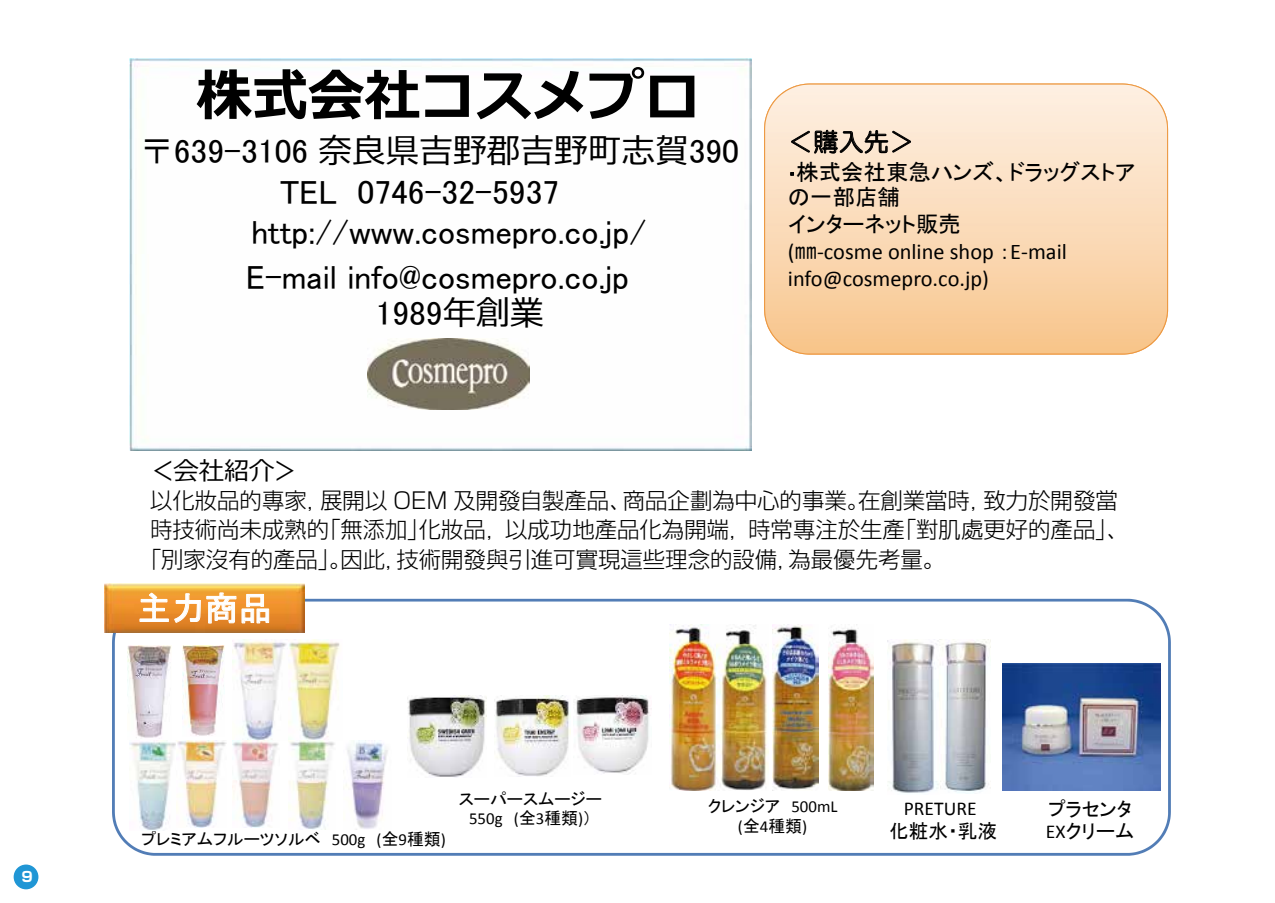
<style>
.page{position:relative;width:1275px;height:903px;background:#fff}
.page>*{position:absolute;margin:0;border:0;box-sizing:border-box;transform-origin:0 0}
.t1{font:700 56px "Meiryo";color:#000}
.t2{font:33.6px/40.4px "MS P Gothic";color:#000}
.t3{font:33.6px "Meiryo";color:#000}
.t4{font:33.6px "MS P Gothic";color:#fff}
.t5{font:25.2px "Meiryo";color:#000}
.t6{font:25.2px "HG Maru Gothic MPRO";color:#000}
.t7{font:300 22.4px "Shin Go Pro";color:#000}
.t8{font:22.4px/26.6px "Calibri";color:#000}
.t9{font:22.4px/26.1px "MS P Gothic";color:#000}
.t10{font:19.6px/22.1px "MS P Gothic";color:#000}
.t11{font:19.6px "Calibri";color:#000}
.t12{font:16.8px "MS P Gothic";color:#000}
.t13{font:16.8px "Calibri";color:#000}
.t14{font:700 14px "Shin Go Pro";color:#fff}
.s1{font-family:"MS P Gothic"}
.s2{font-family:"Meiryo"}
.s3{font-size:16.8px}
.s4{font-family:"Calibri"}
</style>
<div class="page">
<img style="left:130px;top:58px;width:622px;height:392px">
<img style="left:368px;top:338px;width:161px;height:72px">
<svg style="left:764px;top:84px;width:404px;height:270px;background:#fadab7"></svg>
<svg style="left:791px;top:106px;width:120px;height:48px;background:#dbcaba"></svg>
<svg style="left:790px;top:172px;width:4px;height:3px"></svg>
<img style="left:112px;top:599px;width:1059px;height:257px">
<img style="left:105px;top:583px;width:200px;height:49px">
<svg style="left:139px;top:592px;width:130px;height:32px;background:#f0a85a"></svg>
<img style="left:233px;top:640px;width:109px;height:100px">
<img style="left:129px;top:740px;width:48px;height:90px">
<img style="left:177px;top:740px;width:49px;height:88px">
<img style="left:233px;top:740px;width:46px;height:88px">
<img style="left:288px;top:740px;width:48px;height:90px">
<img style="left:344px;top:740px;width:47px;height:90px">
<div style="left:14px;top:864px;width:24px;height:25px;background:#2096d5;border-radius:50%"></div>
<p class="t14" style="left:21px;top:866px;width:13px">9</p>
<h1 class="t1" style="left:196px;top:56px;width:506px">株式会社コスメプロ</h1>
<h2 class="t3" style="left:140px;top:128px;width:600px">〒<span class="s1">639-3106</span> 奈良県吉野郡吉野町志賀<span class="s1">390</span></h2>
<h2 class="t2" style="left:251px;top:171px;width:396px;text-indent:28px">TEL 0746-32-5937 http://www.cosmepro.co.jp/</h2>
<h2 class="t2" style="left:375px;top:259px;width:255px;line-height:35.7px;text-indent:-129px">E-mail info@cosmepro.co.jp<br>1989<span class="s2">年創業</span></h2>
<p class="t6" style="left:788px;top:129px;width:128px">＜購入先＞</p>
<p class="t9" style="left:788px;top:159px;width:349px"><span class="s3">・</span>株式会社東急ハンズ、ドラッグストアの一部店舗<br>インターネット販売</p>
<p class="t8" style="left:788px;top:238px;width:280px">(<span class="s1">㎜</span>-cosme online shop <span class="s1">：</span>E-mail info@cosmepro.co.jp)</p>
<p class="t5" style="left:148px;top:453px;width:153px">＜会社紹介＞</p>
<p class="t7" style="left:150px;top:482px;width:969px">以化妝品的專家，展開以 OEM 及開發自製產品、商品企劃為中心的事業。在創業當時，致力於開發當</p>
<p class="t7" style="left:150px;top:511px;width:980px">時技術尚未成熟的「無添加」化妝品，以成功地產品化為開端，時常專注於生產「對肌處更好的產品」、</p>
<p class="t7" style="left:139px;top:541px;width:808px">「別家沒有的產品」。因此，技術開發與引進可實現這些理念的設備，為最優先考量。</p>
<h2 class="t4" style="left:137px;top:591px;width:136px">主力商品</h2>
<p class="t12" style="left:141px;top:830px;width:306px">プレミアムフルーツソルベ <span class="s4">500g (</span>全<span class="s4">9</span>種類<span class="s4">)</span></p>
<p class="t12" style="left:459px;top:791px;width:145px">スーパースムージー</p>
<p class="t13" style="left:469px;top:807px;width:124px">550g (<span class="s1">全</span>3<span class="s1">種類</span>)<span class="s1">）</span></p>
<p class="t12" style="left:708px;top:797px;width:131px">クレンジア <span class="s4">500mL</span></p>
<p class="t13" style="left:738px;top:815px;width:71px">(<span class="s1">全</span>4<span class="s1">種類</span>)</p>
<p class="t11" style="left:904px;top:794px;width:74px">PRETURE</p>
<p class="t10" style="left:889px;top:820px;width:110px">化粧水・乳液</p>
<p class="t10" style="left:1046px;top:798px;width:90px">プラセンタ<br><span class="s4">EX</span>クリーム</p>
</div>
